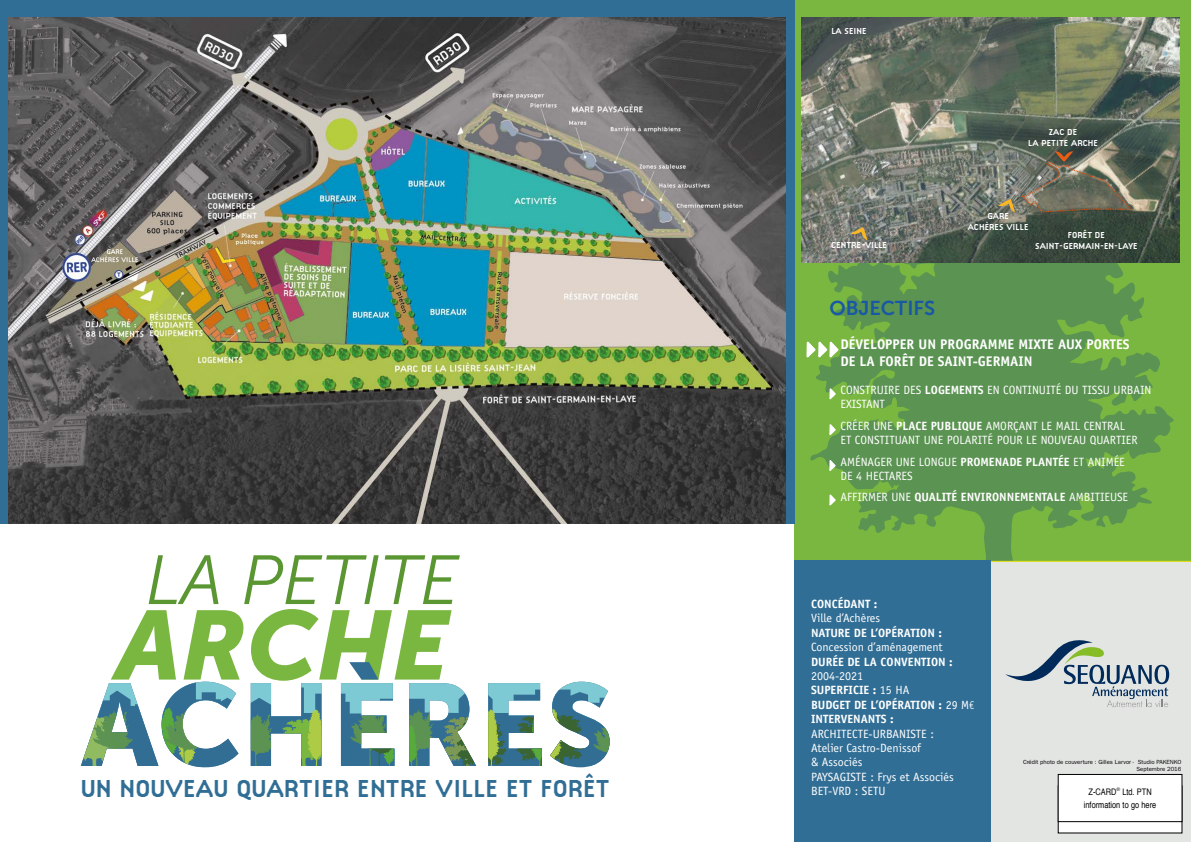
<style>
.page{position:relative;width:1191px;height:842px;background:#fff}
.page>*{position:absolute;margin:0;border:0;box-sizing:border-box;transform-origin:0 0}
.t1{font:700 25.5px "Citizen";color:#316e95}
.t2{font:20px "Museo Sans 700";color:#1858a5}
.t3{font:700 14px/16.8px "Officina Sans";color:#fff}
.t4{font:12px/14.4px "Officina Sans";color:#fff}
.t5{font:700 12px "Officina Sans";color:#fff}
.t6{font:700 9px/10.8px "Citizen";color:#fff;text-align:center}
.t7{font:9px "Helvetica";color:#000;scale:.82 1}
.t8{font:6px "Franklin Gothic";color:#000}
.s1{font-weight:700}
.s2{font-weight:400}
.s3{font-family:"Monitor Con Pro";font-weight:400;font-size:11px}
</style>
<div class="page">
<div style="left:794px;top:0;width:397px;height:561px;background:#79b740"></div>
<div style="left:0;top:0;width:794px;height:524px;background:#316e95"></div>
<svg style="left:809px;top:262px;width:365px;height:299px;fill:#5b9352"></svg>
<div style="left:991px;top:561px;width:200px;height:281px;background:#e3e5e3"></div>
<div style="left:794px;top:561px;width:197px;height:281px;background:#316e95"></div>
<div style="left:1058px;top:786px;width:124px;height:47px;background:#fff"></div>
<svg style="left:1004px;top:636px;width:165px;height:71px;background:#bec7ca"></svg>
<img style="left:802px;top:17px;width:377px;height:245px">
<svg style="left:850px;top:227px;width:17px;height:14px"></svg>
<svg style="left:998px;top:142px;width:139px;height:116px;background:#5d6456"></svg>
<svg style="left:806px;top:340px;width:34px;height:21px"></svg>
<svg style="left:828px;top:423px;width:9px;height:15px"></svg>
<svg style="left:828px;top:459px;width:9px;height:15px"></svg>
<svg style="left:828px;top:493px;width:9px;height:15px"></svg>
<svg style="left:828px;top:387px;width:9px;height:15px"></svg>
<div style="left:1058px;top:774px;width:124px;height:48px;background:#fff"></div>
<div style="left:1057px;top:774px;width:125px;height:48px;border:1px solid #000"></div>
<img style="left:9px;top:17px;width:776px;height:507px">
<svg style="left:99px;top:682px;width:509px;height:85px"></svg>
<svg style="left:593px;top:716px;width:16px;height:51px"></svg>
<svg style="left:160px;top:707px;width:45px;height:60px"></svg>
<svg style="left:236px;top:709px;width:90px;height:58px"></svg>
<svg style="left:81px;top:710px;width:52px;height:57px"></svg>
<svg style="left:350px;top:709px;width:157px;height:58px"></svg>
<svg style="left:515px;top:709px;width:71px;height:58px"></svg>
<svg style="left:111px;top:555px;width:349px;height:126px"></svg>
<p class="t1" style="left:81px;top:774px;width:530px">UN NOUVEAU QUARTIER ENTRE VILLE ET FORÊT</p>
<p class="t6" style="left:831px;top:25px;width:37px">LA SEINE</p>
<p class="t6" style="left:831px;top:240px;width:58px">CENTRE-VILLE</p>
<p class="t6" style="left:1028px;top:127px;width:71px">ZAC DE<br>LA PETITE ARCHE</p>
<p class="t6" style="left:987px;top:211px;width:23px">GARE</p>
<p class="t6" style="left:967px;top:222px;width:62px">ACHÈRES VILLE</p>
<p class="t6" style="left:1067px;top:229px;width:39px">FORÊT DE</p>
<p class="t6" style="left:1035px;top:240px;width:104px">SAINT-GERMAIN-EN-LAYE</p>
<p class="t2" style="left:829px;top:297px;width:107px">OBJECTIFS</p>
<p class="t3" style="left:840px;top:336px;width:291px">DÉVELOPPER UN PROGRAMME MIXTE AUX PORTES<br>DE LA FORÊT DE SAINT-GERMAIN</p>
<p class="t4" style="left:840px;top:383px;width:312px">CONSTRUIRE DES <span class="s1">LOGEMENTS</span> EN CONTINUITÉ DU TISSU URBAIN<br>EXISTANT</p>
<p class="t4" style="left:840px;top:418px;width:299px">CRÉER UNE <span class="s1">PLACE PUBLIQUE</span> AMORÇANT LE MAIL CENTRAL<br>ET CONSTITUANT UNE POLARITÉ POUR LE NOUVEAU QUARTIER</p>
<p class="t4" style="left:840px;top:454px;width:286px">AMÉNAGER UNE LONGUE <span class="s1">PROMENADE PLANTÉE</span> ET ANIMÉE<br>DE 4 HECTARES</p>
<p class="t5" style="left:840px;top:490px;width:289px"><span class="s2">AFFIRMER UNE</span> QUALITÉ ENVIRONNEMENTALE <span class="s2">AMBITIEUSE</span></p>
<p class="t4" style="left:811px;top:597px;width:71px"><span class="s1">CONCÉDANT :<br></span>Ville d’Achères</p>
<p class="t5" style="left:811px;top:625px;width:132px">NATURE DE L’OPÉRATION :</p>
<p class="t4" style="left:811px;top:640px;width:133px">Concession d’aménagement</p>
<p class="t5" style="left:811px;top:654px;width:143px">DURÉE DE LA CONVENTION :</p>
<p class="t4" style="left:811px;top:669px;width:54px">2004-2021</p>
<p class="t5" style="left:811px;top:683px;width:100px">SUPERFICIE : <span class="s2">15 HA</span></p>
<p class="t5" style="left:811px;top:697px;width:165px">BUDGET DE L’OPÉRATION : <span class="s2">29 M</span><span class="s3">€</span></p>
<p class="t5" style="left:811px;top:711px;width:84px">INTERVENANTS :</p>
<p class="t4" style="left:811px;top:726px;width:124px">ARCHITECTE-URBANISTE :</p>
<p class="t4" style="left:811px;top:741px;width:111px">Atelier Castro-Denissof</p>
<p class="t4" style="left:811px;top:755px;width:53px">&amp; Associés</p>
<p class="t4" style="left:811px;top:769px;width:144px">PAYSAGISTE : Frys et Associés</p>
<p class="t4" style="left:811px;top:784px;width:76px">BET-VRD : SETU</p>
<p class="t8" style="left:1023px;top:758px;width:160px">Crédit photo de couverture : Gilles Larvor - Studio PAKENKO</p>
<p class="t8" style="left:1136px;top:766px;width:46px">Septembre 2016</p>
<p class="t7" style="left:1088px;top:785px;width:79px">Z-CARD<sup>®</sup> Ltd. PTN</p>
<p class="t7" style="left:1083px;top:798px;width:90px">information to go here</p>
<p class="t7" style="left:1088px;top:796px;width:79px">Z-CARD<sup>®</sup> Ltd. PTN</p>
</div>
